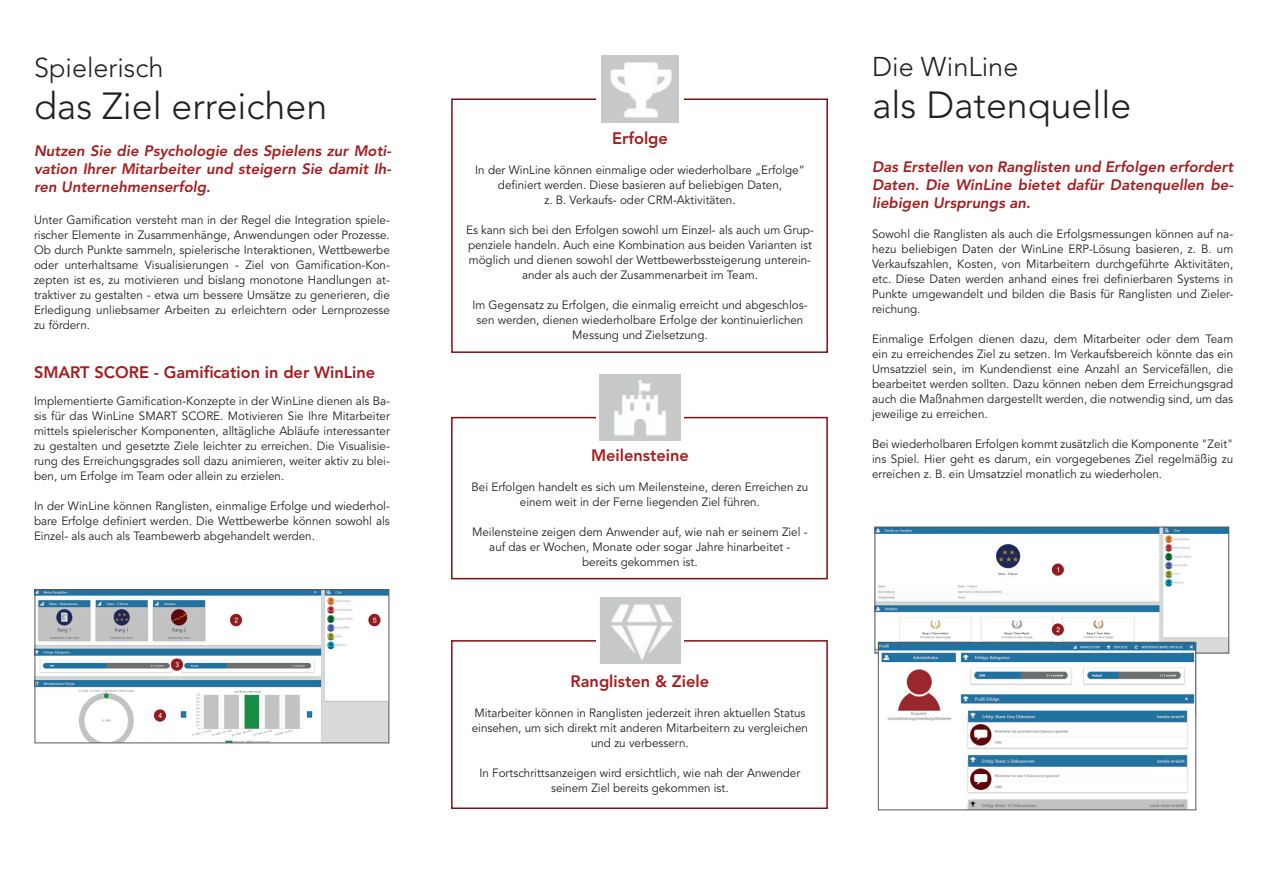
<style>
.page{position:relative;width:1263px;height:893px;background:#fff}
.page>*{position:absolute;margin:0;border:0;box-sizing:border-box;transform-origin:0 0}
.t1{font:300 37.5px "Avenir LT Pro";color:#231f20}
.t2{font:300 27px "Avenir LT Pro";color:#231f20}
.t3{font:800 16.5px "Avenir LT Pro";color:#a61c1f}
.t4{font:italic 800 15px/18px "Avenir LT Pro";color:#a61c1f;text-align:justify}
.t5{font:12px/15px "Avenir LT Pro";color:#231f20;text-align:center}
</style>
<div class="page">
<div style="left:451px;top:99px;width:377px;height:254px;border:2px solid #850e11"></div>
<div style="left:596px;top:56px;width:88px;height:66px;background:#fff"></div>
<img style="left:601px;top:56px;width:77px;height:66px">
<div style="left:451px;top:417px;width:377px;height:162px;border:2px solid #850e11"></div>
<svg style="left:596px;top:374px;width:87px;height:67px"></svg>
<img style="left:599px;top:374px;width:81px;height:67px">
<div style="left:451px;top:640px;width:377px;height:169px;border:2px solid #850e11"></div>
<svg style="left:596px;top:598px;width:87px;height:66px"></svg>
<img style="left:599px;top:598px;width:81px;height:66px">
<img style="left:37px;top:591px;width:350px;height:150px">
<div style="left:35px;top:589px;width:354px;height:154px;border:1px solid #57585a"></div>
<img style="left:877px;top:529px;width:350px;height:122px">
<div style="left:875px;top:527px;width:354px;height:126px;border:1px solid #57585a"></div>
<img style="left:880px;top:644px;width:314px;height:164px">
<div style="left:878px;top:642px;width:318px;height:168px;border:1px solid #57585a"></div>
<h2 class="t2" style="left:34px;top:51px;width:131px">Spielerisch</h2>
<h1 class="t1" style="left:34px;top:84px;width:295px">das Ziel erreichen</h1>
<p class="t4" style="left:34px;top:142px;width:359px">Nutzen Sie die Psychologie des Spielens zur Moti&shy;vation Ihrer Mitarbeiter und steigern Sie damit Ih&shy;ren Unternehmenserfolg.</p>
<p class="t5" style="left:34px;top:212px;width:357px;text-align:justify">Unter Gamification versteht man in der Regel die Integration spiele&shy;rischer Elemente in Zusammenhänge, Anwendungen oder Prozesse.<br>Ob durch Punkte sammeln, spielerische Interaktionen, Wettbewerbe oder unterhaltsame Visualisierungen - Ziel von Gamification-Kon&shy;zepten ist es, zu motivieren und bislang monotone Handlungen at&shy;traktiver zu gestalten - etwa um bessere Umsätze zu generieren, die Erledigung unliebsamer Arbeiten zu erleichtern oder Lernprozesse zu fördern.</p>
<h3 class="t3" style="left:34px;top:362px;width:343px">SMART SCORE - Gamification in der WinLine</h3>
<p class="t5" style="left:34px;top:394px;width:357px;text-align:justify">Implementierte Gamification-Konzepte in der WinLine dienen als Ba&shy;sis für das WinLine SMART SCORE. Motivieren Sie Ihre Mitarbeiter mittels spielerischer Komponenten, alltägliche Abläufe interessanter zu gestalten und gesetzte Ziele leichter zu erreichen. Die Visualisie&shy;rung des Erreichungsgrades soll dazu animieren, weiter aktiv zu blei&shy;ben, um Erfolge im Team oder allein zu erzielen.</p>
<p class="t5" style="left:34px;top:499px;width:357px;text-align:justify">In der WinLine können Ranglisten, einmalige Erfolge und wiederhol&shy;bare Erfolge definiert werden. Die Wettbewerbe können sowohl als Einzel- als auch als Teambewerb abgehandelt werden.</p>
<h3 class="t3" style="left:612px;top:129px;width:57px">Erfolge</h3>
<p class="t5" style="left:475px;top:163px;width:331px">In der WinLine können einmalige oder wiederholbare „Erfolge“ definiert werden. Diese basieren auf beliebigen Daten,<br>z. B. Verkaufs- oder CRM-Aktivitäten.</p>
<p class="t5" style="left:466px;top:223px;width:349px">Es kann sich bei den Erfolgen sowohl um Einzel- als auch um Grup&shy;penziele handeln. Auch eine Kombination aus beiden Varianten ist möglich und dienen sowohl der Wettbewerbssteigerung unterein&shy;ander als auch der Zusammenarbeit im Team.</p>
<p class="t5" style="left:472px;top:298px;width:337px">Im Gegensatz zu Erfolgen, die einmalig erreicht und abgeschlos&shy;sen werden, dienen wiederholbare Erfolge der kontinuierlichen<br>Messung und Zielsetzung.</p>
<h3 class="t3" style="left:591px;top:445px;width:99px">Meilensteine</h3>
<p class="t5" style="left:472px;top:479px;width:338px">Bei Erfolgen handelt es sich um Meilensteine, deren Erreichen zu einem weit in der Ferne liegenden Ziel führen.</p>
<p class="t5" style="left:472px;top:524px;width:337px">Meilensteine zeigen dem Anwender auf, wie nah er seinem Ziel - auf das er Wochen, Monate oder sogar Jahre hinarbeitet - bereits gekommen ist.</p>
<h3 class="t3" style="left:571px;top:671px;width:140px">Ranglisten &amp; Ziele</h3>
<p class="t5" style="left:472px;top:705px;width:338px">Mitarbeiter können in Ranglisten jederzeit ihren aktuellen Status einsehen, um sich direkt mit anderen Mitarbeitern zu vergleichen und zu verbessern.</p>
<p class="t5" style="left:479px;top:765px;width:322px">In Fortschrittsanzeigen wird ersichtlich, wie nah der Anwender seinem Ziel bereits gekommen ist.</p>
<h2 class="t2" style="left:872px;top:51px;width:148px">Die WinLine</h2>
<h1 class="t1" style="left:872px;top:83px;width:261px">als Datenquelle</h1>
<p class="t4" style="left:872px;top:158px;width:363px">Das Erstellen von Ranglisten und Erfolgen erfordert Daten. Die WinLine bietet dafür Datenquellen be&shy;liebigen Ursprungs an.</p>
<p class="t5" style="left:872px;top:226px;width:363px;text-align:justify">Sowohl die Ranglisten als auch die Erfolgsmessungen können auf na&shy;hezu beliebigen Daten der WinLine ERP-Lösung basieren, z. B. um Verkaufszahlen, Kosten, von Mitarbeitern durchgeführte Aktivitäten, etc. Diese Daten werden anhand eines frei definierbaren Systems in Punkte umgewandelt und bilden die Basis für Ranglisten und Zieler&shy;reichung.</p>
<p class="t5" style="left:872px;top:331px;width:363px;text-align:justify">Einmalige Erfolgen dienen dazu, dem Mitarbeiter oder dem Team ein zu erreichendes Ziel zu setzen. Im Verkaufsbereich könnte das ein Umsatzziel sein, im Kundendienst eine Anzahl an Servicefällen, die bearbeitet werden sollten. Dazu können neben dem Erreichungsgrad auch die Maßnahmen dargestellt werden, die notwendig sind, um das jeweilige zu erreichen.</p>
<p class="t5" style="left:872px;top:436px;width:363px;text-align:justify">Bei wiederholbaren Erfolgen kommt zusätzlich die Komponente "Zeit" ins Spiel. Hier geht es darum, ein vorgegebenes Ziel regelmäßig zu erreichen z. B. ein Umsatzziel monatlich zu wiederholen.</p>
</div>
